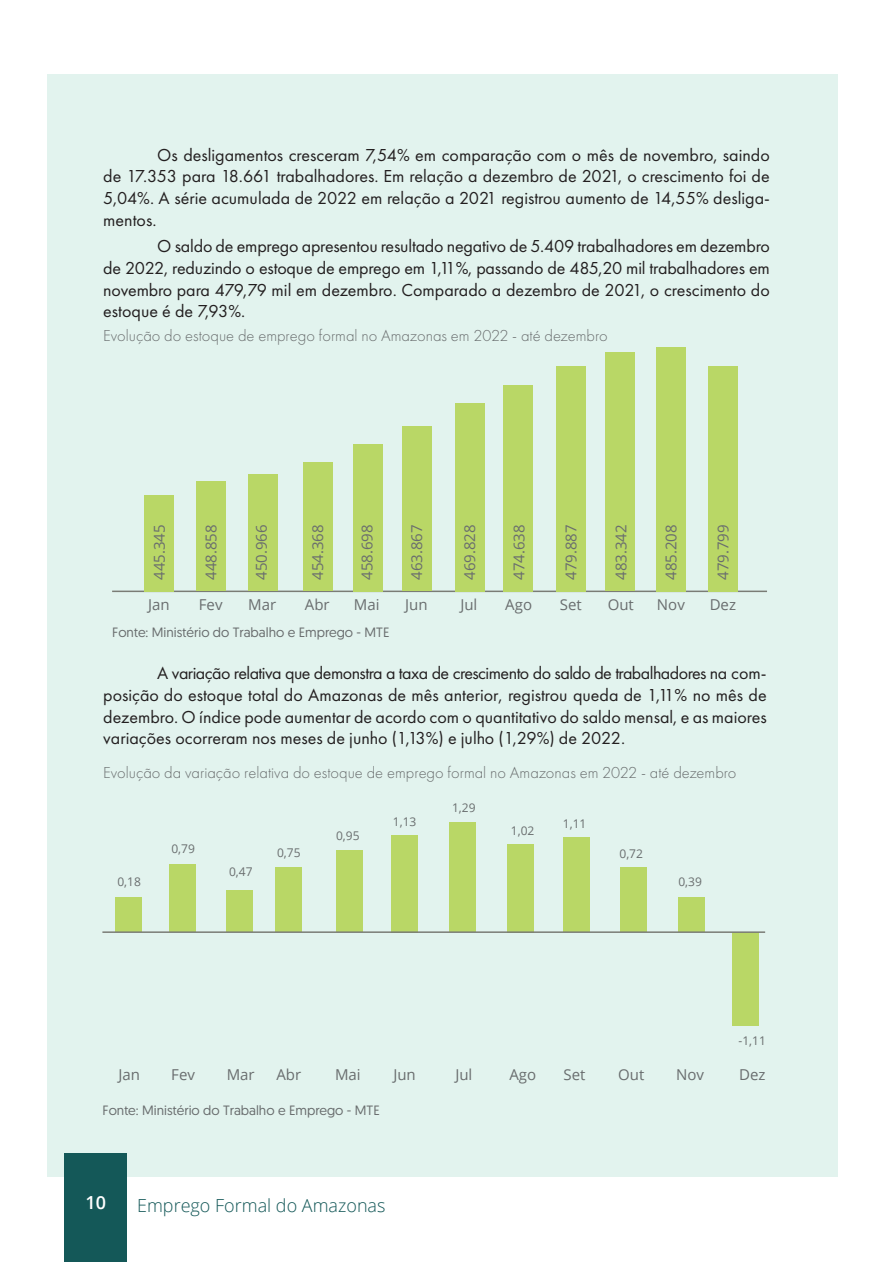
<style>
.page{position:relative;width:893px;height:1263px;background:#fff}
.page>*{position:absolute;margin:0;border:0;box-sizing:border-box;transform-origin:0 0}
.t1{font:18px/21.6px "Futura PT";color:#231f20;text-align:justify}
.t2{font:300 18px "Open Sans";color:#145858}
.t3{font:600 18px "Open Sans";color:#fff}
.t4{font:300 16.5px "Futura PT";color:#696d6e}
.t5{font:15px "Open Sans";color:#696d6e}
.t6{font:13.5px "Geomanist";color:#696d6e}
.t7{font:12px "Open Sans";color:#696d6e}
</style>
<div class="page">
<div style="left:47px;top:74px;width:791px;height:1103px;background:#e2f3ee"></div>
<div style="left:65px;top:1153px;width:62px;height:109px;background:#145858"></div>
<hr style="left:112px;top:591px;width:655px;height:1px;background:#7a7c75">
<div style="left:144px;top:495px;width:30px;height:96px;background:#b9d766"></div>
<div style="left:196px;top:482px;width:30px;height:109px;background:#b9d766"></div>
<div style="left:247px;top:475px;width:30px;height:116px;background:#b9d766"></div>
<div style="left:303px;top:462px;width:30px;height:129px;background:#b9d766"></div>
<div style="left:353px;top:444px;width:30px;height:147px;background:#b9d766"></div>
<div style="left:402px;top:426px;width:30px;height:165px;background:#b9d766"></div>
<div style="left:455px;top:403px;width:30px;height:188px;background:#b9d766"></div>
<div style="left:503px;top:385px;width:30px;height:206px;background:#b9d766"></div>
<div style="left:556px;top:366px;width:30px;height:225px;background:#b9d766"></div>
<div style="left:605px;top:353px;width:30px;height:238px;background:#b9d766"></div>
<div style="left:655px;top:347px;width:30px;height:244px;background:#b9d766"></div>
<div style="left:708px;top:366px;width:30px;height:225px;background:#b9d766"></div>
<div style="left:116px;top:898px;width:26px;height:34px;background:#b9d766"></div>
<div style="left:169px;top:865px;width:26px;height:67px;background:#b9d766"></div>
<div style="left:226px;top:890px;width:27px;height:42px;background:#b9d766"></div>
<div style="left:275px;top:867px;width:26px;height:65px;background:#b9d766"></div>
<div style="left:337px;top:851px;width:26px;height:81px;background:#b9d766"></div>
<div style="left:391px;top:835px;width:27px;height:97px;background:#b9d766"></div>
<div style="left:450px;top:822px;width:26px;height:110px;background:#b9d766"></div>
<div style="left:507px;top:844px;width:27px;height:88px;background:#b9d766"></div>
<div style="left:563px;top:838px;width:27px;height:94px;background:#b9d766"></div>
<div style="left:620px;top:867px;width:27px;height:65px;background:#b9d766"></div>
<div style="left:678px;top:898px;width:26px;height:34px;background:#b9d766"></div>
<div style="left:732px;top:932px;width:27px;height:94px;background:#b9d766"></div>
<hr style="left:102px;top:931px;width:663px;height:2px;background:#7a7c75">
<p class="t1" style="left:103px;top:144px;width:668px;text-indent:54px">Os desligamentos cresceram 7,54% em comparação com o mês de novembro, saindo de 17.353 para 18.661 trabalhadores. Em relação a dezembro de 2021, o crescimento foi de 5,04%. A série acumulada de 2022 em relação a 2021 registrou aumento de 14,55% desliga&shy;mentos.</p>
<p class="t1" style="left:103px;top:235px;width:668px;text-indent:54px">O saldo de emprego apresentou resultado negativo de 5.409 trabalhadores em dezembro de 2022, reduzindo o estoque de emprego em 1,11%, passando de 485,20 mil trabalhadores em novembro para 479,79 mil em dezembro. Comparado a dezembro de 2021, o crescimento do estoque é de 7,93%.</p>
<p class="t4" style="left:103px;top:326px;width:506px">Evolução do estoque de emprego formal no Amazonas em 2022 - até dezembro</p>
<p class="t5" style="left:149px;top:580px;width:57px;rotate:-90deg">445.345</p>
<p class="t5" style="left:201px;top:580px;width:57px;rotate:-90deg">448.858</p>
<p class="t5" style="left:251px;top:580px;width:57px;rotate:-90deg">450.966</p>
<p class="t5" style="left:307px;top:580px;width:57px;rotate:-90deg">454.368</p>
<p class="t5" style="left:357px;top:580px;width:57px;rotate:-90deg">458.698</p>
<p class="t5" style="left:406px;top:580px;width:57px;rotate:-90deg">463.867</p>
<p class="t5" style="left:459px;top:580px;width:57px;rotate:-90deg">469.828</p>
<p class="t5" style="left:509px;top:580px;width:57px;rotate:-90deg">474.638</p>
<p class="t5" style="left:561px;top:580px;width:57px;rotate:-90deg">479.887</p>
<p class="t5" style="left:611px;top:580px;width:57px;rotate:-90deg">483.342</p>
<p class="t5" style="left:661px;top:580px;width:57px;rotate:-90deg">485.208</p>
<p class="t5" style="left:713px;top:580px;width:57px;rotate:-90deg">479.799</p>
<p class="t5" style="left:148px;top:595px;width:23px">Jan</p>
<p class="t5" style="left:199px;top:595px;width:25px">Fev</p>
<p class="t5" style="left:248px;top:595px;width:30px">Mar</p>
<p class="t5" style="left:305px;top:595px;width:26px">Abr</p>
<p class="t5" style="left:354px;top:595px;width:27px">Mai</p>
<p class="t5" style="left:405px;top:595px;width:24px">Jun</p>
<p class="t5" style="left:460px;top:595px;width:19px">Jul</p>
<p class="t5" style="left:505px;top:595px;width:28px">Ago</p>
<p class="t5" style="left:560px;top:595px;width:23px">Set</p>
<p class="t5" style="left:608px;top:595px;width:28px">Out</p>
<p class="t5" style="left:657px;top:595px;width:29px">Nov</p>
<p class="t5" style="left:710px;top:595px;width:28px">Dez</p>
<p class="t6" style="left:112px;top:623px;width:279px">Fonte: Ministério do Trabalho e Emprego - MTE</p>
<p class="t1" style="left:103px;top:662px;width:665px;text-indent:54px">A variação relativa que demonstra a taxa de crescimento do saldo de trabalhadores na com&shy;posição do estoque total do Amazonas de mês anterior, registrou queda de 1,11% no mês de dezembro. O índice pode aumentar de acordo com o quantitativo do saldo mensal, e as maiores variações ocorreram nos meses de junho (1,13%) e julho (1,29%) de 2022.</p>
<p class="t4" style="left:103px;top:763px;width:635px">Evolução da variação relativa do estoque de emprego formal no Amazonas em 2022 - até dezembro</p>
<p class="t7" style="left:117px;top:874px;width:25px">0,18</p>
<p class="t7" style="left:171px;top:841px;width:25px">0,79</p>
<p class="t7" style="left:229px;top:864px;width:25px">0,47</p>
<p class="t7" style="left:277px;top:844px;width:25px">0,75</p>
<p class="t7" style="left:336px;top:827px;width:25px">0,95</p>
<p class="t7" style="left:393px;top:813px;width:25px">1,13</p>
<p class="t7" style="left:452px;top:800px;width:25px">1,29</p>
<p class="t7" style="left:511px;top:822px;width:25px">1,02</p>
<p class="t7" style="left:563px;top:815px;width:25px">1,11</p>
<p class="t7" style="left:619px;top:845px;width:25px">0,72</p>
<p class="t7" style="left:678px;top:874px;width:25px">0,39</p>
<p class="t7" style="left:738px;top:1032px;width:29px">-1,11</p>
<p class="t5" style="left:118px;top:1065px;width:23px">Jan</p>
<p class="t5" style="left:171px;top:1065px;width:25px">Fev</p>
<p class="t5" style="left:227px;top:1065px;width:30px">Mar</p>
<p class="t5" style="left:276px;top:1065px;width:26px">Abr</p>
<p class="t5" style="left:335px;top:1065px;width:27px">Mai</p>
<p class="t5" style="left:393px;top:1065px;width:24px">Jun</p>
<p class="t5" style="left:455px;top:1065px;width:19px">Jul</p>
<p class="t5" style="left:509px;top:1065px;width:28px">Ago</p>
<p class="t5" style="left:564px;top:1065px;width:23px">Set</p>
<p class="t5" style="left:618px;top:1065px;width:28px">Out</p>
<p class="t5" style="left:676px;top:1065px;width:29px">Nov</p>
<p class="t5" style="left:739px;top:1065px;width:28px">Dez</p>
<p class="t6" style="left:102px;top:1101px;width:279px">Fonte: Ministério do Trabalho e Emprego - MTE</p>
<p class="t3" style="left:85px;top:1190px;width:22px">10</p>
<p class="t2" style="left:137px;top:1193px;width:250px">Emprego Formal do Amazonas</p>
</div>
